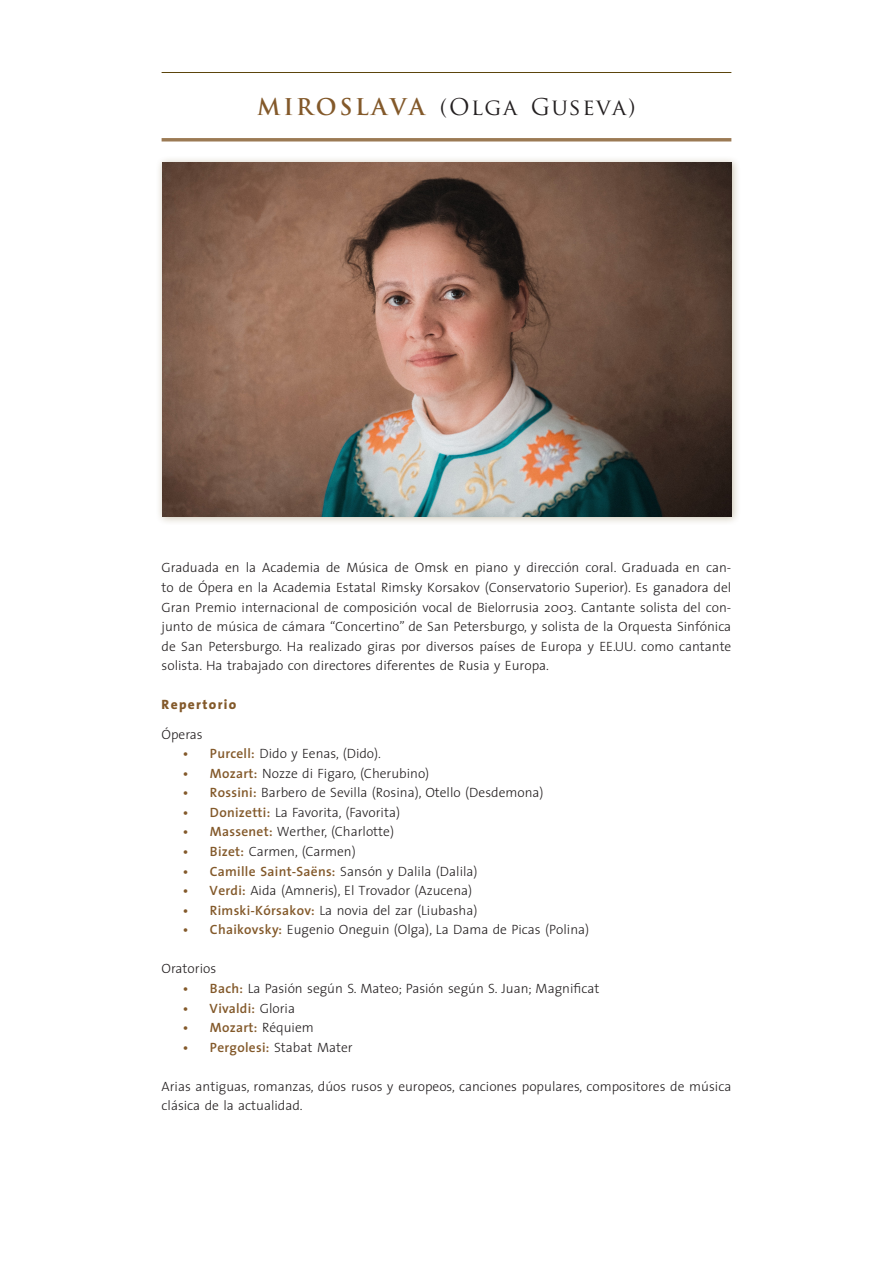
<style>
.page{position:relative;width:893px;height:1263px;background:#fff}
.page>*{position:absolute;margin:0;border:0;box-sizing:border-box;transform-origin:0 0}
.nombre{font:22.5px "Trajan Pro";letter-spacing:.06em;color:#231f20}
.texto{font:300 13.5px/19.5px "The Sans";color:#231f20;text-align:justify}
.texto_repertorio{font:300 13.5px "The Sans";color:#231f20}
.texto_espacio{font:300 13.5px/19.5px "The Sans";color:#231f20}
.texto_repertorio-2{font:600 13.5px "The Sans";letter-spacing:.02em;color:#83592a}
.texto_espacio-2{font:800 13.5px "The Sans";letter-spacing:.1em;color:#83592a}
.s1{font-weight:700;color:#83592a}
.s2{font-weight:600;color:#83592a}
.s3{font-weight:300;color:#231f20}
</style>
<div class="page">
<div style="left:155px;top:155px;width:586px;height:371px;background:#5c450c;opacity:.32"></div>
<img style="left:162px;top:162px;width:569px;height:354px">
<hr style="left:162px;top:72px;width:569px;height:1px;background:#5c450c">
<hr style="left:162px;top:138px;width:569px;height:3px;background:#83592a">
<p class="nombre" style="left:257px;top:92px;width:380px"><span class="s1">MIROSLAVA</span> (OLGA GUSEVA)</p>
<p class="texto" style="left:162px;top:558px;width:571px">Graduada en la Academia de Música de Omsk en piano y dirección coral. Graduada en can&shy;to de Ópera en la Academia Estatal Rimsky Korsakov (Conservatorio Superior). Es ganadora del Gran Premio internacional de composición vocal de Bielorrusia 2003. Cantante solista del con&shy;junto de música de cámara “Concertino” de San Petersburgo, y solista de la Orquesta Sinfónica de San Petersburgo. Ha realizado giras por diversos países de Europa y EE.UU. como cantante solista. Ha trabajado con directores diferentes de Rusia y Europa.</p>
<p class="texto_espacio-2" style="left:162px;top:693px;width:76px">Repertorio</p>
<p class="texto" style="left:162px;top:724px;width:43px">Óperas</p>
<p class="texto" style="left:183px;top:743px;width:200px"><span class="s2">• Purcell:</span> Dido y Eenas, (Dido).</p>
<p class="texto_repertorio" style="left:183px;top:762px;width:248px"><span class="s2">• Mozart:</span> Nozze di Figaro, (Cherubino)</p>
<p class="texto_repertorio" style="left:183px;top:782px;width:362px"><span class="s2">• Rossini:</span> Barbero de Sevilla (Rosina), Otello (Desdemona)</p>
<p class="texto_repertorio" style="left:183px;top:801px;width:219px"><span class="s2">• Donizetti:</span> La Favorita, (Favorita)</p>
<p class="texto_repertorio" style="left:183px;top:821px;width:213px"><span class="s2">• Massenet:</span> Werther, (Charlotte)</p>
<p class="texto_repertorio" style="left:183px;top:840px;width:174px"><span class="s2">• Bizet:</span> Carmen, (Carmen)</p>
<p class="texto_repertorio" style="left:183px;top:860px;width:296px"><span class="s2">• Camille Saint-Saëns:</span> Sansón y Dalila (Dalila)</p>
<p class="texto_repertorio" style="left:183px;top:879px;width:291px"><span class="s2">• Verdi:</span> Aida (Amneris), El Trovador (Azucena)</p>
<p class="texto_repertorio" style="left:183px;top:899px;width:296px"><span class="s2">• Rimski-Kórsakov:</span> La novia del zar (Liubasha)</p>
<p class="texto_repertorio" style="left:183px;top:918px;width:408px"><span class="s2">• Chaikovsky:</span> Eugenio Oneguin (Olga), La Dama de Picas (Polina)</p>
<p class="texto" style="left:162px;top:959px;width:56px">Oratorios</p>
<p class="texto" style="left:183px;top:978px;width:418px"><span class="s2">• Bach:</span> La Pasión según S. Mateo; Pasión según S. Juan; Magnificat</p>
<p class="texto_repertorio-2" style="left:183px;top:997px;width:114px">• Vivaldi: <span class="s3">Gloria</span></p>
<p class="texto_repertorio-2" style="left:183px;top:1016px;width:132px">• Mozart: <span class="s3">Réquiem</span></p>
<p class="texto_repertorio-2" style="left:183px;top:1036px;width:171px">• Pergolesi: <span class="s3">Stabat Mater</span></p>
<p class="texto_espacio" style="left:162px;top:1076px;width:571px">Arias antiguas, romanzas, dúos rusos y europeos, canciones populares, compositores de música clásica de la actualidad.</p>
</div>
